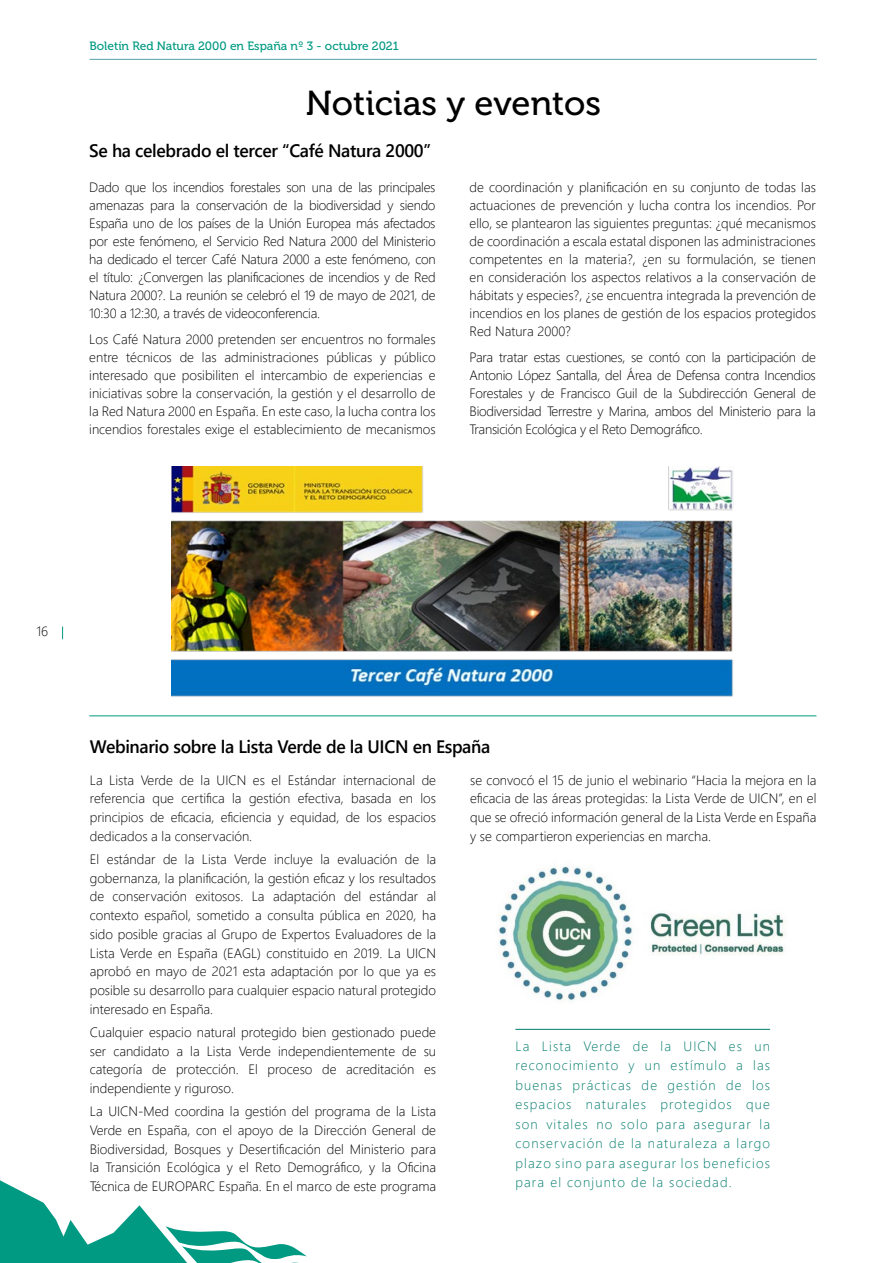
<style>
.page{position:relative;width:893px;height:1263px;background:#fff}
.page>*{position:absolute;margin:0;border:0;box-sizing:border-box;transform-origin:0 0}
.t1{font:34.5px "Museo 500";color:#000}
.t2{font:600 18px "Segoe UI";letter-spacing:-.02em;color:#000}
.t3{font:300 13.5px/18px "Segoe UI";color:#000;text-align:justify}
.t4{font:300 13.5px/19.5px "Segoe UI";letter-spacing:.085em;color:#007b6c;text-align:justify}
.t5{font:12px "Museo 500";color:#009982}
</style>
<div class="page">
<svg style="left:62px;top:627px;width:1px;height:12px"></svg>
<hr style="left:89px;top:715px;width:727px;height:1px;background:#009982">
<img style="left:172px;top:466px;width:561px;height:231px">
<img style="left:498px;top:866px;width:287px;height:135px">
<hr style="left:515px;top:1029px;width:255px;height:1px;background:#007b6c">
<hr style="left:90px;top:59px;width:727px;height:1px;background:#54a0a8">
<svg style="left:0;top:1180px;width:307px;height:83px"></svg>
<p class="t5" style="left:90px;top:40px;width:311px">Boletín Red Natura 2000 en España nº 3 - octubre 2021</p>
<h1 class="t1" style="left:306px;top:84px;width:297px">Noticias y eventos</h1>
<h2 class="t2" style="left:89px;top:133px;width:343px">Se ha celebrado el tercer “Café Natura 2000”</h2>
<p class="t3" style="left:89px;top:177px;width:348px">Dado que los incendios forestales son una de las principales amenazas para la conservación de la biodiversidad y siendo España uno de los países de la Unión Europea más afectados por este fenómeno, el Servicio Red Natura 2000 del Ministerio ha dedicado el tercer Café Natura 2000 a este fenómeno, con el título: ¿Convergen las planificaciones de incendios y de Red Natura 2000?. La reunión se celebró el 19 de mayo de 2021, de 10:30 a 12:30, a través de videoconferencia.</p>
<p class="t3" style="left:89px;top:329px;width:348px">Los Café Natura 2000 pretenden ser encuentros no formales entre técnicos de las administraciones públicas y público interesado que posibiliten el intercambio de experiencias e iniciativas sobre la conservación, la gestión y el desarrollo de la Red Natura 2000 en España. En este caso, la lucha contra los incendios forestales exige el establecimiento de mecanismos</p>
<p class="t3" style="left:470px;top:176px;width:348px">de coordinación y planificación en su conjunto de todas las actuaciones de prevención y lucha contra los incendios. Por ello, se plantearon las siguientes preguntas: ¿qué mecanismos de coordinación a escala estatal disponen las administraciones competentes en la materia?, ¿en su formulación, se tienen en consideración los aspectos relativos a la conservación de hábitats y especies?, ¿se encuentra integrada la prevención de incendios en los planes de gestión de los espacios protegidos Red Natura 2000?</p>
<p class="t3" style="left:470px;top:347px;width:348px">Para tratar estas cuestiones, se contó con la participación de Antonio López Santalla, del Área de Defensa contra Incendios Forestales y de Francisco Guil de la Subdirección General de Biodiversidad Terrestre y Marina, ambos del Ministerio para la Transición Ecológica y el Reto Demográfico.</p>
<p class="t3" style="left:36px;top:621px;width:13px">16</p>
<h2 class="t2" style="left:90px;top:730px;width:402px">Webinario sobre la Lista Verde de la UICN en España</h2>
<p class="t3" style="left:90px;top:769px;width:348px;line-height:18.8px">La Lista Verde de la UICN es el Estándar internacional de referencia que certifica la gestión efectiva, basada en los principios de eficacia, eficiencia y equidad, de los espacios dedicados a la conservación.</p>
<p class="t3" style="left:90px;top:848px;width:348px;line-height:18.8px">El estándar de la Lista Verde incluye la evaluación de la gobernanza, la planificación, la gestión eficaz y los resultados de conservación exitosos. La adaptación del estándar al contexto español, sometido a consulta pública en 2020, ha sido posible gracias al Grupo de Expertos Evaluadores de la Lista Verde en España (EAGL) constituido en 2019. La UICN aprobó en mayo de 2021 esta adaptación por lo que ya es posible su desarrollo para cualquier espacio natural protegido interesado en España.</p>
<p class="t3" style="left:90px;top:1021px;width:348px;line-height:18.8px">Cualquier espacio natural protegido bien gestionado puede ser candidato a la Lista Verde independientemente de su categoría de protección. El proceso de acreditación es independiente y riguroso.</p>
<p class="t3" style="left:90px;top:1101px;width:348px;line-height:18.8px">La UICN-Med coordina la gestión del programa de la Lista Verde en España, con el apoyo de la Dirección General de Biodiversidad, Bosques y Desertificación del Ministerio para la Transición Ecológica y el Reto Demográfico, y la Oficina Técnica de EUROPARC España. En el marco de este programa</p>
<p class="t3" style="left:470px;top:769px;width:348px;line-height:18.8px">se convocó el 15 de junio el webinario “Hacia la mejora en la eficacia de las áreas protegidas: la Lista Verde de UICN”, en el que se ofreció información general de la Lista Verde en España y se compartieron experiencias en marcha.</p>
<p class="t4" style="left:515px;top:1035px;width:256px">La Lista Verde de la UICN es un reconocimiento y un estímulo a las buenas prácticas de gestión de los espacios naturales protegidos que son vitales no solo para asegurar la conservación de la naturaleza a largo plazo sino para asegurar los beneficios para el conjunto de la sociedad.</p>
</div>
